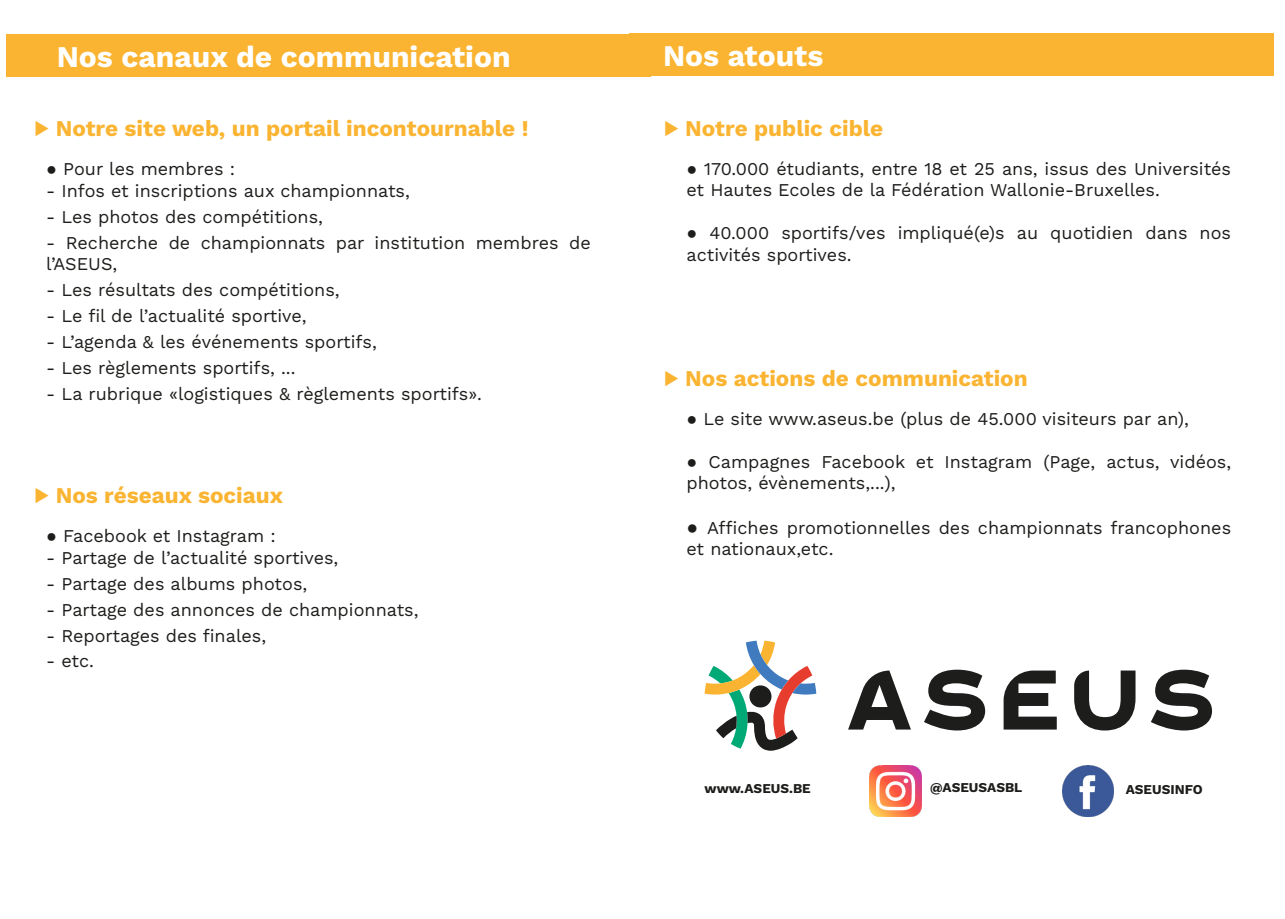
<style>
.page{position:relative;width:1285px;height:919px;background:#fff}
.page>*{position:absolute;margin:0;border:0;box-sizing:border-box;transform-origin:0 0}
.Titre_bloc{font:700 30px "Work Sans";color:#fff}
.sous-titre{font:700 22.5px "Work Sans";color:#fab431}
.texte_normal{font:18px/21.6px "Work Sans";color:#1d1d1b}
.t1{font:700 13.5px "Work Sans";color:#1d1d1b}
.s1{font-weight:400}
.s2{font-family:"Arial"}
.s3{font-family:"Arial";font-size:19.5px}
</style>
<div class="page">
<div style="left:6px;top:34px;width:644px;height:43px;background:#fab431"></div>
<div style="left:629px;top:33px;width:644px;height:43px;background:#fab431"></div>
<svg style="left:924px;top:669px;width:60px;height:61px"></svg>
<svg style="left:1003px;top:670px;width:53px;height:59px"></svg>
<svg style="left:1074px;top:670px;width:61px;height:60px"></svg>
<svg style="left:1151px;top:669px;width:60px;height:61px"></svg>
<svg style="left:848px;top:670px;width:62px;height:59px"></svg>
<svg style="left:704px;top:640px;width:112px;height:110px"></svg>
<img style="left:1062px;top:765px;width:51px;height:51px">
<img style="left:869px;top:765px;width:51px;height:51px">
<p class="Titre_bloc" style="left:57px;top:34px;width:455px">Nos canaux de communication</p>
<p class="sous-titre" style="left:34px;top:111px;width:496px"><span class="s1">▶</span> Notre site web, un portail incontournable !</p>
<p class="texte_normal" style="left:46px;top:158px;width:190px"><span class="s2">●</span> Pour les membres :</p>
<p class="texte_normal" style="left:46px;top:179px;width:365px">- Infos et inscriptions aux championnats,</p>
<p class="texte_normal" style="left:46px;top:205px;width:278px">- Les photos des compétitions,</p>
<p class="texte_normal" style="left:46px;top:231px;width:546px">- Recherche de championnats par institution membres de l’ASEUS,</p>
<p class="texte_normal" style="left:46px;top:278px;width:295px">- Les résultats des compétitions,</p>
<p class="texte_normal" style="left:46px;top:304px;width:262px">- Le fil de l’actualité sportive,</p>
<p class="texte_normal" style="left:46px;top:330px;width:332px">- L’agenda &amp; les événements sportifs,</p>
<p class="texte_normal" style="left:46px;top:356px;width:251px">- Les règlements sportifs, ...</p>
<p class="texte_normal" style="left:46px;top:382px;width:437px">- La rubrique «logistiques &amp; règlements sportifs».</p>
<p class="sous-titre" style="left:34px;top:478px;width:251px"><span class="s1">▶</span> Nos réseaux sociaux</p>
<p class="texte_normal" style="left:46px;top:524px;width:231px"><span class="s2">●</span> Facebook et Instagram :</p>
<p class="texte_normal" style="left:46px;top:546px;width:294px">- Partage de l’actualité sportives,</p>
<p class="texte_normal" style="left:46px;top:572px;width:262px">- Partage des albums photos,</p>
<p class="texte_normal" style="left:46px;top:598px;width:374px">- Partage des annonces de championnats,</p>
<p class="texte_normal" style="left:46px;top:624px;width:221px">- Reportages des finales,</p>
<p class="texte_normal" style="left:46px;top:649px;width:49px">- etc.</p>
<p class="Titre_bloc" style="left:663px;top:33px;width:162px">Nos atouts</p>
<p class="sous-titre" style="left:663px;top:111px;width:222px"><span class="s1">▶</span> Notre public cible</p>
<p class="texte_normal" style="left:686px;top:157px;width:546px"><span class="s2">●</span> 170.000 étudiants, entre 18 et 25 ans, issus des Universités et Hautes Ecoles de la Fédération Wallonie-Bruxelles.</p>
<p class="texte_normal" style="left:686px;top:221px;width:546px"><span class="s2">●</span> 40.000 sportifs/ves impliqué(e)s au quotidien dans nos activités sportives.</p>
<p class="sous-titre" style="left:663px;top:361px;width:366px"><span class="s1">▶</span> Nos actions de communication</p>
<p class="texte_normal" style="left:686px;top:407px;width:504px"><span class="s2">●</span> Le site www.aseus.be (plus de 45.000 visiteurs par an),</p>
<p class="texte_normal" style="left:686px;top:450px;width:546px"><span class="s2">●</span> Campagnes Facebook et Instagram (Page, actus, vidéos, photos, évènements,...),</p>
<p class="texte_normal" style="left:686px;top:516px;width:546px"><span class="s3">●</span> Affiches promotionnelles des championnats francophones et nationaux,etc.</p>
<p class="t1" style="left:704px;top:778px;width:108px">www.ASEUS.BE</p>
<p class="t1" style="left:929px;top:777px;width:94px">@ASEUSASBL</p>
<p class="t1" style="left:1125px;top:779px;width:79px">ASEUSINFO</p>
</div>
